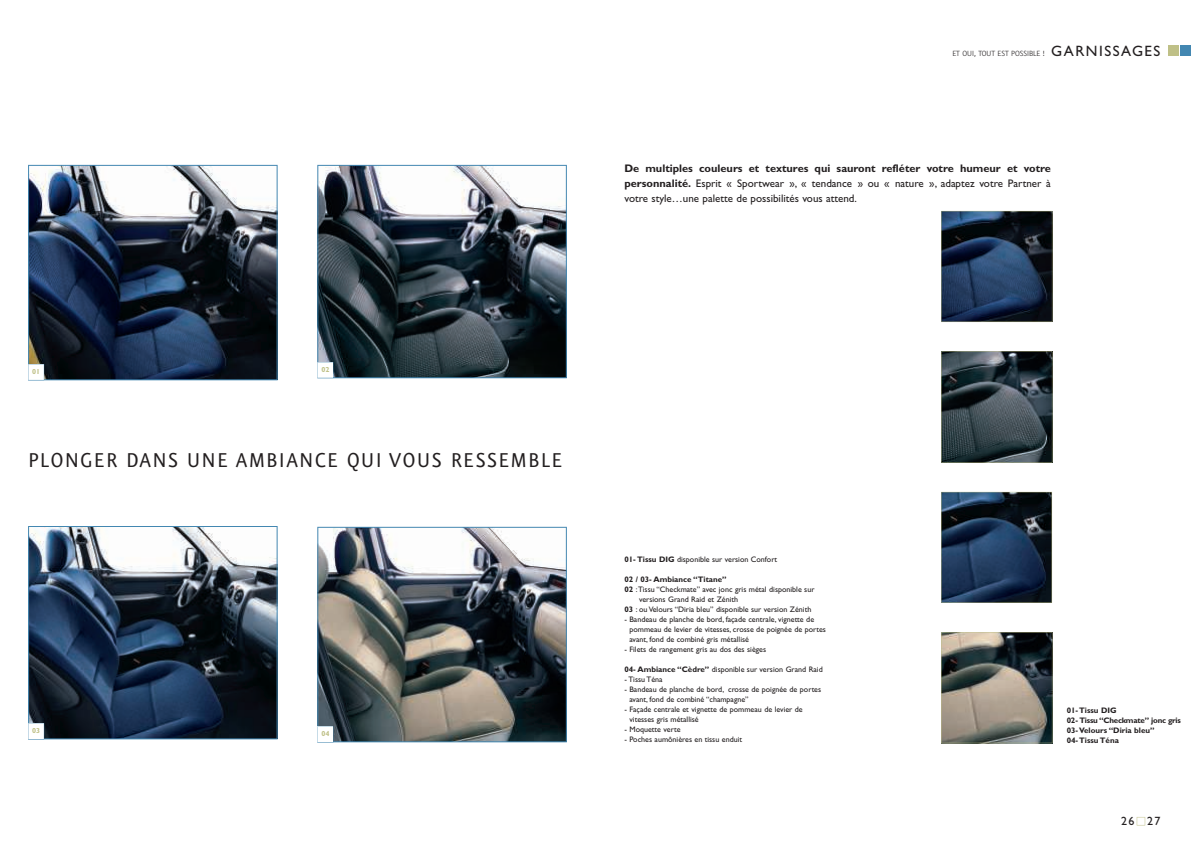
<style>
.page{position:relative;width:1191px;height:842px;background:#fff}
.page>*{position:absolute;margin:0;border:0;box-sizing:border-box;transform-origin:0 0}
.t1{font:24px "Eureka Sans Regular Caps";letter-spacing:.045em;color:#231f20}
.t2{font:12px "Gill Sans";color:#231f20}
.t3{font:11px/15px "Gill Sans";color:#231f20;text-align:justify}
.t4{font:300 9px "Eureka Sans";color:#231f20}
.t5{font:8px/10px "Gill Sans";color:#231f20}
.t6{font:700 8px/10px "Gill Sans";color:#231f20}
.t7{font:700 7.3px "Gill Sans";color:#bfc087}
.s1{font-family:"Gill Sans";font-weight:400;font-size:15px}
.s2{font-weight:700}
</style>
<div class="page">
<svg style="left:28px;top:165px;width:250px;height:215px;background:#414c5d"></svg>
<svg style="left:317px;top:165px;width:250px;height:213px;background:#4e5860"></svg>
<img style="left:317px;top:527px;width:250px;height:215px">
<svg style="left:28px;top:364px;width:16px;height:16px"></svg>
<svg style="left:317px;top:362px;width:16px;height:16px"></svg>
<svg style="left:28px;top:526px;width:250px;height:213px;background:#425162"></svg>
<svg style="left:28px;top:723px;width:16px;height:16px"></svg>
<svg style="left:317px;top:726px;width:16px;height:16px"></svg>
<svg style="left:941px;top:351px;width:111px;height:111px;background:#354147"></svg>
<svg style="left:941px;top:211px;width:111px;height:111px;background:#1d3048"></svg>
<svg style="left:941px;top:632px;width:111px;height:111px;background:#6f6e67"></svg>
<svg style="left:941px;top:492px;width:111px;height:111px;background:#1c3048"></svg>
<div style="left:1168px;top:45px;width:10px;height:11px;background:#bfc087"></div>
<div style="left:1180px;top:45px;width:10px;height:11px;background:#4387b1"></div>
<svg style="left:1136px;top:817px;width:9px;height:8px"></svg>
<p class="t4" style="left:952px;top:50px;width:210px">ET OUI, TOUT EST POSSIBLE ! <span class="s1">GARNISSAGES</span></p>
<h3 class="t3" style="left:624px;top:162px;width:428px"><span class="s2">De multiples couleurs et textures qui sauront refléter votre humeur et votre personnalité.</span> Esprit « Sportwear », « tendance » ou « nature », adaptez votre Partner à votre style…une palette de possibilités vous attend.</h3>
<p class="t7" style="left:32px;top:369px;width:10px">01</p>
<p class="t7" style="left:321px;top:367px;width:10px">02</p>
<h1 class="t1" style="left:28px;top:445px;width:536px">PLONGER DANS UNE AMBIANCE QUI VOUS RESSEMBLE</h1>
<p class="t7" style="left:32px;top:728px;width:10px">03</p>
<p class="t7" style="left:321px;top:731px;width:10px">04</p>
<p class="t5" style="left:624px;top:556px;width:154px"><span class="s2">01- Tissu DIG</span> disponible sur version Confort</p>
<p class="t6" style="left:624px;top:576px;width:104px">02 / 03- Ambiance “Titane”</p>
<p class="t5" style="left:624px;top:586px;width:192px"><span class="s2">02</span> :Tissu “Checkmate” avec jonc gris métal disponible sur</p>
<p class="t5" style="left:639px;top:596px;width:101px">versions Grand Raid et Zénith</p>
<p class="t5" style="left:624px;top:606px;width:188px"><span class="s2">03</span> : ou Velours “Diria bleu” disponible sur version Zénith</p>
<p class="t5" style="left:629px;top:616px;width:198px;text-indent:-5px">- Bandeau de planche de bord, façade centrale, vignette de pommeau de levier de vitesses, crosse de poignée de portes avant, fond de combiné gris métallisé</p>
<p class="t5" style="left:624px;top:646px;width:143px">- Filets de rangement gris au dos des sièges</p>
<p class="t5" style="left:624px;top:666px;width:200px"><span class="s2">04- Ambiance “Cèdre”</span> disponible sur version Grand Raid</p>
<p class="t5" style="left:624px;top:676px;width:40px">- Tissu Téna</p>
<p class="t5" style="left:629px;top:686px;width:193px;text-indent:-5px">- Bandeau de planche de bord, crosse de poignée de portes avant, fond de combiné “champagne”</p>
<p class="t5" style="left:629px;top:706px;width:175px;text-indent:-5px">- Façade centrale et vignette de pommeau de levier de vitesses gris métallisé</p>
<p class="t5" style="left:624px;top:726px;width:58px">- Moquette verte</p>
<p class="t5" style="left:624px;top:736px;width:119px">- Poches aumônières en tissu enduit</p>
<p class="t6" style="left:1066px;top:706px;width:116px">01-Tissu DIG<br>02- Tissu “Checkmate” jonc gris<br>03-Velours “Diria bleu”<br>04-Tissu Téna</p>
<h2 class="t2" style="left:1121px;top:817px;width:41px">26 27</h2>
</div>
